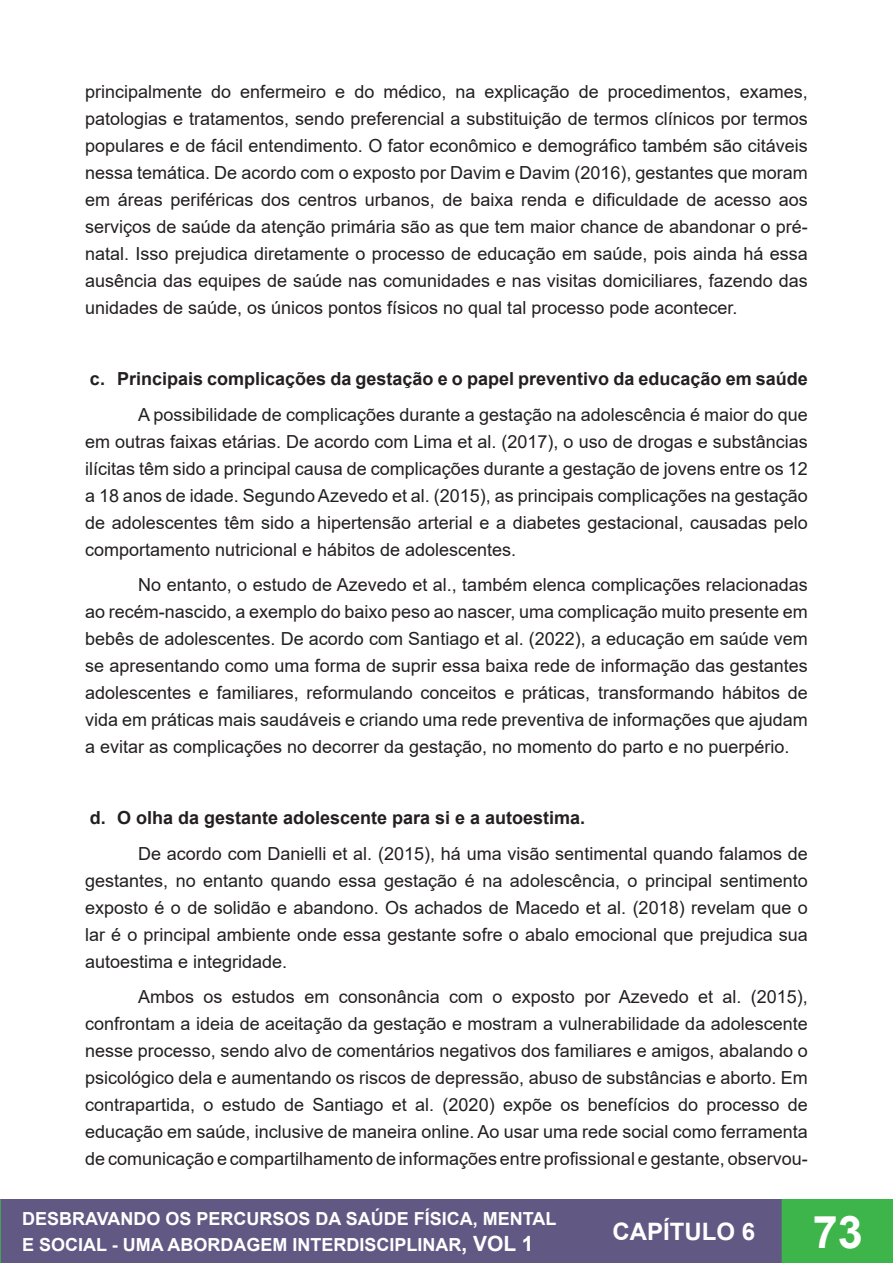
<style>
.page{position:relative;width:893px;height:1263px;background:#fff}
.page>*{position:absolute;margin:0;border:0;box-sizing:border-box;transform-origin:0 0}
.t1{font:700 45px "Arial";color:#fff}
.t2{font:700 24px "Arial";color:#fff}
.t3{font:18px/27px "Arial";color:#231f20;text-align:justify}
.t4{font:700 18px "Arial";color:#231f20}
.t5{font:700 18px/26.5px "Arial";color:#fff}
.s1{font-size:21px}
</style>
<div class="page">
<div style="left:0;top:1200px;width:782px;height:63px;background:#615984"></div>
<div style="left:0;top:1199px;width:783px;height:64px;border:2px solid #615984"></div>
<svg style="left:0;top:1199px;width:1px;height:64px"></svg>
<div style="left:782px;top:1200px;width:111px;height:63px;background:#3db54a"></div>
<div style="left:782px;top:1199px;width:111px;height:64px;border:2px solid #3db54a"></div>
<p class="t3" style="left:85px;top:78px;width:724px">principalmente do enfermeiro e do médico, na explicação de procedimentos, exames, patologias e tratamentos, sendo preferencial a substituição de termos clínicos por termos populares e de fácil entendimento. O fator econômico e demográfico também são citáveis nessa temática. De acordo com o exposto por Davim e Davim (2016), gestantes que moram em áreas periféricas dos centros urbanos, de baixa renda e dificuldade de acesso aos serviços de saúde da atenção primária são as que tem maior chance de abandonar o pré&shy;natal. Isso prejudica diretamente o processo de educação em saúde, pois ainda há essa ausência das equipes de saúde nas comunidades e nas visitas domiciliares, fazendo das unidades de saúde, os únicos pontos físicos no qual tal processo pode acontecer.</p>
<p class="t4" style="left:90px;top:366px;width:719px">c. Principais complicações da gestação e o papel preventivo da educação em saúde</p>
<p class="t3" style="left:85px;top:401px;width:724px;text-indent:53px">A possibilidade de complicações durante a gestação na adolescência é maior do que em outras faixas etárias. De acordo com Lima et al. (2017), o uso de drogas e substâncias ilícitas têm sido a principal causa de complicações durante a gestação de jovens entre os 12 a 18 anos de idade. Segundo Azevedo et al. (2015), as principais complicações na gestação de adolescentes têm sido a hipertensão arterial e a diabetes gestacional, causadas pelo comportamento nutricional e hábitos de adolescentes.</p>
<p class="t3" style="left:85px;top:571px;width:724px;text-indent:53px">No entanto, o estudo de Azevedo et al., também elenca complicações relacionadas ao recém-nascido, a exemplo do baixo peso ao nascer, uma complicação muito presente em bebês de adolescentes. De acordo com Santiago et al. (2022), a educação em saúde vem se apresentando como uma forma de suprir essa baixa rede de informação das gestantes adolescentes e familiares, reformulando conceitos e práticas, transformando hábitos de vida em práticas mais saudáveis e criando uma rede preventiva de informações que ajudam a evitar as complicações no decorrer da gestação, no momento do parto e no puerpério.</p>
<p class="t4" style="left:90px;top:805px;width:497px">d. O olha da gestante adolescente para si e a autoestima.</p>
<p class="t3" style="left:85px;top:840px;width:724px;text-indent:53px">De acordo com Danielli et al. (2015), há uma visão sentimental quando falamos de gestantes, no entanto quando essa gestação é na adolescência, o principal sentimento exposto é o de solidão e abandono. Os achados de Macedo et al. (2018) revelam que o lar é o principal ambiente onde essa gestante sofre o abalo emocional que prejudica sua autoestima e integridade.</p>
<p class="t3" style="left:85px;top:983px;width:724px;text-indent:53px">Ambos os estudos em consonância com o exposto por Azevedo et al. (2015), confrontam a ideia de aceitação da gestação e mostram a vulnerabilidade da adolescente nesse processo, sendo alvo de comentários negativos dos familiares e amigos, abalando o psicológico dela e aumentando os riscos de depressão, abuso de substâncias e aborto. Em contrapartida, o estudo de Santiago et al. (2020) expõe os benefícios do processo de educação em saúde, inclusive de maneira online. Ao usar uma rede social como ferramenta de comunicação e compartilhamento de informações entre profissional e gestante, observou-</p>
<p class="t5" style="left:22px;top:1205px;width:536px">DESBRAVANDO OS PERCURSOS DA SAÚDE FÍSICA, MENTAL<br>E SOCIAL - UMA ABORDAGEM INTERDISCIPLINAR<span class="s1">, VOL 1</span></p>
<h2 class="t2" style="left:612px;top:1215px;width:144px">CAPÍTULO 6</h2>
<h1 class="t1" style="left:813px;top:1200px;width:52px">73</h1>
</div>
